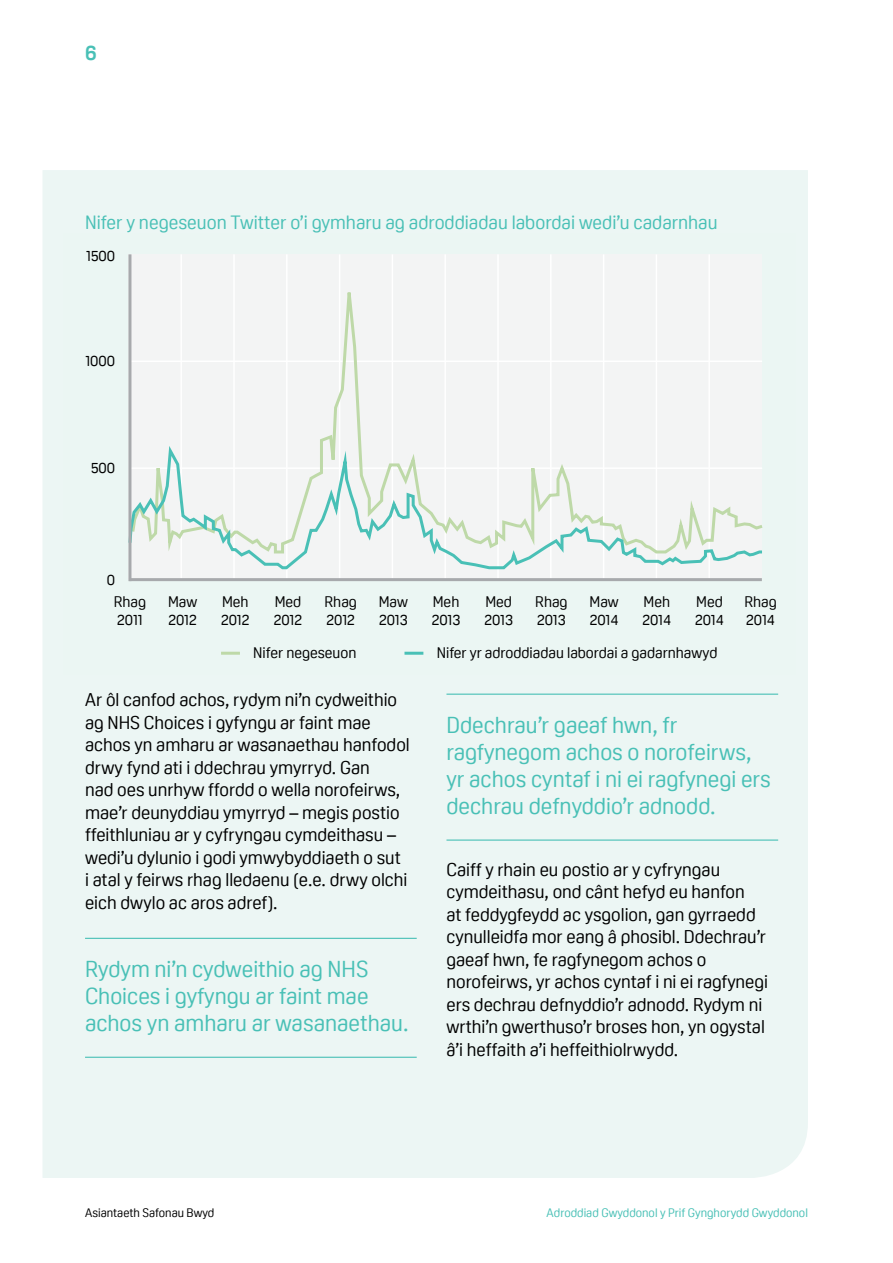
<style>
.page{position:relative;width:893px;height:1263px;background:#fff}
.page>*{position:absolute;margin:0;border:0;box-sizing:border-box;transform-origin:0 0}
.PULL-OUT_TEXT_PURPLE{font:22.5px/27px "Oscine";color:#49c0b6}
.t1{font:700 21px "Oscine";color:#49c0b6}
.HEAD_3{font:18.75px "Oscine";color:#49c0b6}
.BODY_COPY{font:18px/22.5px "Oscine";color:#000}
.t2{font:15px/18px "Oscine";color:#000}
.t3{font:12px "Oscine";color:#49c0b6}
.t4{font:12px "Oscine";color:#000}
</style>
<div class="page">
<div style="left:43px;top:170px;width:765px;height:1008px;background:#ecf6f4"></div>
<hr style="left:446px;top:694px;width:332px;height:1px;background:#49c0b6">
<hr style="left:446px;top:839px;width:332px;height:2px;background:#49c0b6">
<hr style="left:85px;top:938px;width:332px;height:1px;background:#49c0b6">
<hr style="left:85px;top:1057px;width:332px;height:1px;background:#49c0b6">
<div style="left:64px;top:234px;width:731px;height:440px;background:#ebf6f3"></div>
<div style="left:129px;top:254px;width:633px;height:326px;background:#f3f4f4"></div>
<hr style="left:180px;top:254px;width:2px;height:326px;background:#fff">
<hr style="left:233px;top:254px;width:2px;height:326px;background:#fff">
<hr style="left:286px;top:254px;width:2px;height:326px;background:#fff">
<hr style="left:339px;top:254px;width:1px;height:326px;background:#fff">
<hr style="left:392px;top:254px;width:1px;height:326px;background:#fff">
<hr style="left:444px;top:254px;width:2px;height:326px;background:#fff">
<hr style="left:497px;top:254px;width:2px;height:326px;background:#fff">
<hr style="left:550px;top:254px;width:2px;height:326px;background:#fff">
<hr style="left:603px;top:254px;width:1px;height:326px;background:#fff">
<hr style="left:656px;top:254px;width:1px;height:326px;background:#fff">
<hr style="left:708px;top:254px;width:2px;height:326px;background:#fff">
<svg style="left:131px;top:257px;width:635px;height:303px"></svg>
<svg style="left:127px;top:440px;width:638px;height:131px"></svg>
<hr style="left:221px;top:652px;width:19px;height:3px;background:#bed9a8">
<hr style="left:404px;top:652px;width:19px;height:3px;background:#49c0b6">
<hr style="left:129px;top:578px;width:633px;height:3px;background:#a7a9ac">
<hr style="left:128px;top:254px;width:3px;height:327px;background:#a7a9ac">
<p class="t1" style="left:85px;top:40px;width:13px">6</p>
<p class="HEAD_3" style="left:85px;top:212px;width:634px">Nifer y negeseuon Twitter o’i gymharu ag adroddiadau labordai wedi’u cadarnhau</p>
<p class="t2" style="left:86px;top:246px;width:31px">1500</p>
<p class="t2" style="left:85px;top:352px;width:31px">1000</p>
<p class="t2" style="left:91px;top:458px;width:26px">500</p>
<p class="t2" style="left:107px;top:571px;width:10px">0</p>
<p class="t2" style="left:114px;top:593px;width:34px">Rhag<br>2011</p>
<p class="t2" style="left:168px;top:593px;width:31px">Maw<br>2012</p>
<p class="t2" style="left:274px;top:593px;width:30px">Med<br>2012</p>
<p class="t2" style="left:379px;top:593px;width:31px">Maw<br>2013</p>
<p class="t2" style="left:484px;top:593px;width:30px">Med<br>2013</p>
<p class="t2" style="left:589px;top:593px;width:31px">Maw<br>2014</p>
<p class="t2" style="left:695px;top:593px;width:30px">Med<br>2014</p>
<p class="t2" style="left:221px;top:593px;width:30px">Meh<br>2012</p>
<p class="t2" style="left:432px;top:593px;width:30px">Meh<br>2013</p>
<p class="t2" style="left:642px;top:593px;width:30px">Meh<br>2014</p>
<p class="t2" style="left:324px;top:593px;width:34px">Rhag<br>2012</p>
<p class="t2" style="left:535px;top:593px;width:34px">Rhag<br>2013</p>
<p class="t2" style="left:744px;top:593px;width:34px">Rhag<br>2014</p>
<p class="t2" style="left:253px;top:643px;width:105px">Nifer negeseuon</p>
<p class="t2" style="left:437px;top:643px;width:282px">Nifer yr adroddiadau labordai a gadarnhawyd</p>
<p class="BODY_COPY" style="left:85px;top:689px;width:326px">Ar ôl canfod achos, rydym ni’n cydweithio ag NHS Choices i gyfyngu ar faint mae achos yn amharu ar wasanaethau hanfodol drwy fynd ati i ddechrau ymyrryd. Gan<br>nad oes unrhyw ffordd o wella norofeirws, mae’r deunyddiau ymyrryd – megis postio ffeithluniau ar y cyfryngau cymdeithasu – wedi’u dylunio i godi ymwybyddiaeth o sut<br>i atal y feirws rhag lledaenu (e.e. drwy olchi eich dwylo ac aros adref).</p>
<p class="PULL-OUT_TEXT_PURPLE" style="left:85px;top:956px;width:325px">Rydym ni’n cydweithio ag NHS<br>Choices i gyfyngu ar faint mae achos yn amharu ar wasanaethau.</p>
<p class="PULL-OUT_TEXT_PURPLE" style="left:446px;top:712px;width:326px">Ddechrau’r gaeaf hwn, fr ragfynegom achos o norofeirws, yr achos cyntaf i ni ei ragfynegi ers dechrau defnyddio’r adnodd.</p>
<p class="BODY_COPY" style="left:446px;top:858px;width:323px">Caiff y rhain eu postio ar y cyfryngau cymdeithasu, ond cânt hefyd eu hanfon<br>at feddygfeydd ac ysgolion, gan gyrraedd cynulleidfa mor eang â phosibl. Ddechrau’r gaeaf hwn, fe ragfynegom achos o norofeirws, yr achos cyntaf i ni ei ragfynegi ers dechrau defnyddio’r adnodd. Rydym ni wrthi’n gwerthuso’r broses hon, yn ogystal â’i heffaith a’i heffeithiolrwydd.</p>
<p class="t4" style="left:85px;top:1206px;width:131px">Asiantaeth Safonau Bwyd</p>
<p class="t3" style="left:547px;top:1206px;width:263px">Adroddiad Gwyddonol y Prif Gynghorydd Gwyddonol</p>
</div>
